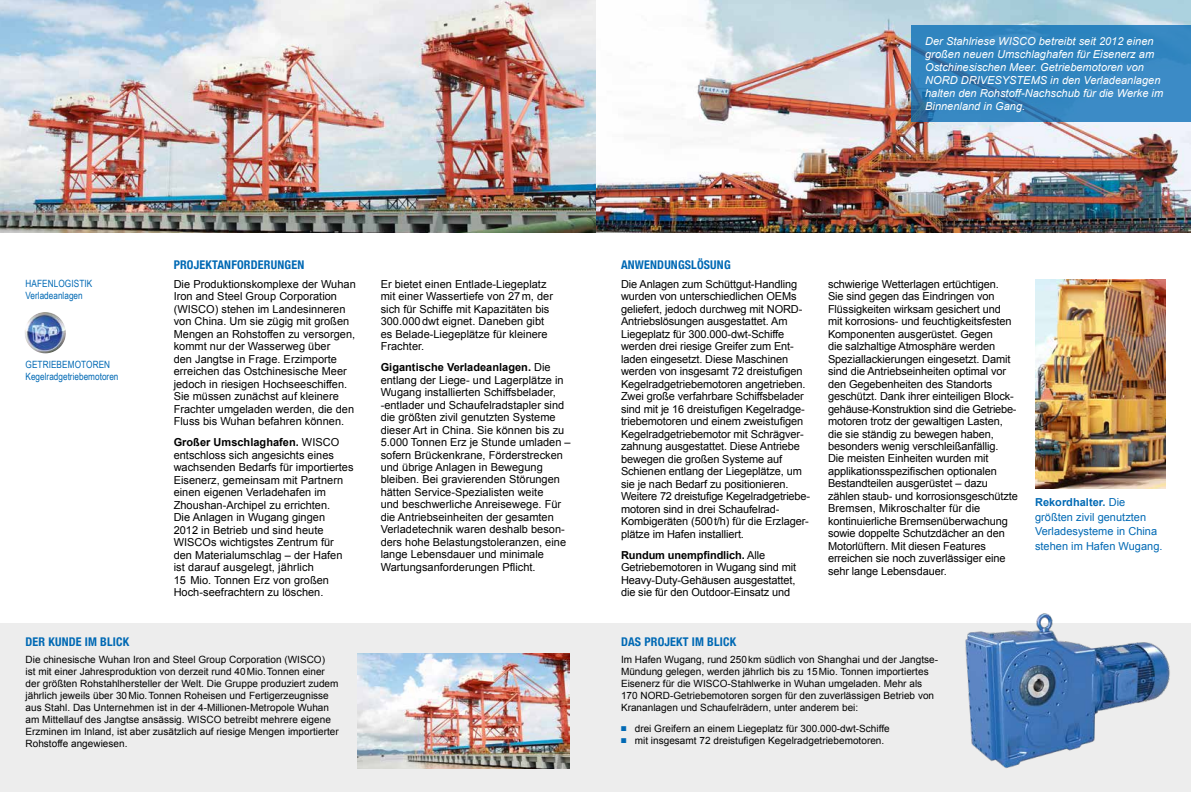
<style>
.page{position:relative;width:1191px;height:792px;background:#fff}
.page>*{position:absolute;margin:0;border:0;box-sizing:border-box;transform-origin:0 0}
.t1{font:700 condensed 12px "Helvetica Neue";letter-spacing:.015em;color:#0069b4}
.t2{font:11px/12.5px "Arial";letter-spacing:-.01em;color:#000}
.t3{font:italic 11px/13px "Arial";color:#fff}
.t4{font:11px/14.4px "Arial";color:#0069b4}
.t5{font:10px/12px "Arial";color:#000}
.t6{font:10px/12px "Arial Narrow";color:#0069b4}
.s1{font-weight:700}
.s2{color:#0069b4}
</style>
<div class="page">
<div style="left:0;top:624px;width:1191px;height:168px;background:#ededed"></div>
<img style="left:0;top:0;width:1191px;height:232px">
<img style="left:1035px;top:280px;width:130px;height:208px">
<img style="left:357px;top:653px;width:213px;height:115px">
<img style="left:948px;top:613px;width:229px;height:155px">
<svg style="left:911px;top:26px;width:280px;height:96px;background:#3384be"></svg>
<img style="left:29px;top:312px;width:17px;height:8px">
<p class="t3" style="left:925px;top:35px;width:239px">Der Stahlriese WISCO betreibt seit 2012 einen großen neuen Umschlaghafen für Eisenerz am Ostchinesischen Meer. Getriebemotoren von NORD DRIVESYSTEMS in den Verladeanlagen halten den Rohstoff-Nachschub für die Werke im Binnenland in Gang.</p>
<p class="t6" style="left:26px;top:277px;width:68px">HAFENLOGISTIK<br>Verladeanlagen</p>
<p class="t6" style="left:26px;top:358px;width:94px">GETRIEBEMOTOREN<br>Kegelradgetriebemotoren</p>
<p class="t1" style="left:174px;top:255px;width:132px">PROJEKTANFORDERUNGEN</p>
<p class="t2" style="left:174px;top:278px;width:184px">Die Produktionskomplexe der Wuhan Iron and Steel Group Corporation (WISCO) stehen im Landesinneren von China. Um sie zügig mit großen Mengen an Rohstoffen zu versorgen, kommt nur der Wasserweg über<br>den Jangtse in Frage. Erzimporte erreichen das Ostchinesische Meer jedoch in riesigen Hochseeschiffen.<br>Sie müssen zunächst auf kleinere Frachter umgeladen werden, die den Fluss bis Wuhan befahren können.</p>
<p class="t2" style="left:174px;top:436px;width:181px"><span class="s1">Großer Umschlaghafen.</span> WISCO entschloss sich angesichts eines wachsenden Bedarfs für importiertes<br>Eisenerz, gemeinsam mit Partnern einen eigenen Verladehafen im<br>Zhoushan-Archipel zu errichten.<br>Die Anlagen in Wugang gingen<br>2012 in Betrieb und sind heute<br>WISCOs wichtigstes Zentrum für den Materialumschlag – der Hafen ist darauf ausgelegt, jährlich<br>15 Mio. Tonnen Erz von großen<br>Hoch-seefrachtern zu löschen.</p>
<p class="t2" style="left:381px;top:278px;width:174px">Er bietet einen Entlade-Liegeplatz mit einer Wassertiefe von 27m, der sich für Schiffe mit Kapazitäten bis<br>300.000dwt eignet. Daneben gibt es Belade-Liegeplätze für kleinere<br>Frachter.</p>
<p class="t2" style="left:381px;top:361px;width:191px"><span class="s1">Gigantische Verladeanlagen.</span> Die entlang der Liege- und Lagerplätze in Wugang installierten Schiffsbelader, -entlader und Schaufelradstapler sind die größten zivil genutzten Systeme dieser Art in China. Sie können bis zu 5.000 Tonnen Erz je Stunde umladen – sofern Brückenkrane, Förderstrecken und übrige Anlagen in Bewegung bleiben. Bei gravierenden Störungen hätten Service-Spezialisten weite<br>und beschwerliche Anreisewege. Für die Antriebseinheiten der gesamten Verladetechnik waren deshalb beson&shy;ders hohe Belastungstoleranzen, eine lange Lebensdauer und minimale Wartungsanforderungen Pflicht.</p>
<p class="t1" style="left:621px;top:255px;width:111px">ANWENDUNGSLÖSUNG</p>
<p class="t2" style="left:621px;top:278px;width:190px">Die Anlagen zum Schüttgut-Handling wurden von unterschiedlichen OEMs geliefert, jedoch durchweg mit NORD-Antriebslösungen ausgestattet. Am Liegeplatz für 300.000-dwt-Schiffe werden drei riesige Greifer zum Ent&shy;laden eingesetzt. Diese Maschinen werden von insgesamt 72 dreistufigen Kegelradgetriebemotoren angetrieben.<br>Zwei große verfahrbare Schiffsbelader sind mit je 16 dreistufigen Kegelradge&shy;triebemotoren und einem zweistufigen Kegelradgetriebemotor mit Schrägver&shy;zahnung ausgestattet. Diese Antriebe bewegen die großen Systeme auf Schienen entlang der Liegeplätze, um sie je nach Bedarf zu positionieren.<br>Weitere 72 dreistufige Kegelradgetriebe&shy;motoren sind in drei Schaufelrad-Kombigeräten (500t/h) für die Erzlager&shy;plätze im Hafen installiert.</p>
<p class="t2" style="left:621px;top:549px;width:177px"><span class="s1">Rundum unempfindlich.</span> Alle Getriebemotoren in Wugang sind mit Heavy-Duty-Gehäusen ausgestattet, die sie für den Outdoor-Einsatz und</p>
<p class="t2" style="left:828px;top:278px;width:191px">schwierige Wetterlagen ertüchtigen.<br>Sie sind gegen das Eindringen von Flüssigkeiten wirksam gesichert und mit korrosions- und feuchtigkeitsfesten Komponenten ausgerüstet. Gegen<br>die salzhaltige Atmosphäre werden Speziallackierungen eingesetzt. Damit sind die Antriebseinheiten optimal vor den Gegebenheiten des Standorts geschützt. Dank ihrer einteiligen Block&shy;gehäuse-Konstruktion sind die Getriebe&shy;motoren trotz der gewaltigen Lasten, die sie ständig zu bewegen haben, besonders wenig verschleißanfällig.<br>Die meisten Einheiten wurden mit applikationsspezifischen optionalen Bestandteilen ausgerüstet – dazu zählen staub- und korrosionsgeschützte Bremsen, Mikroschalter für die kontinuierliche Bremsenüberwachung sowie doppelte Schutzdächer an den Motorlüftern. Mit diesen Features erreichen sie noch zuverlässiger eine sehr lange Lebensdauer.</p>
<p class="t4" style="left:1035px;top:495px;width:129px"><span class="s1">Rekordhalter.</span> Die größten zivil genutzten<br>Verladesysteme in China stehen im Hafen Wugang.</p>
<p class="t1" style="left:26px;top:631px;width:105px">DER KUNDE IM BLICK</p>
<p class="t5" style="left:26px;top:654px;width:315px">Die chinesische Wuhan Iron and Steel Group Corporation (WISCO)<br>ist mit einer Jahresproduktion von derzeit rund 40Mio.Tonnen einer der größten Rohstahlhersteller der Welt. Die Gruppe produziert zudem jährlich jeweils über 30Mio.Tonnen Roheisen und Fertigerzeugnisse aus Stahl. Das Unternehmen ist in der 4-Millionen-Metropole Wuhan am Mittellauf des Jangtse ansässig. WISCO betreibt mehrere eigene Erzminen im Inland, ist aber zusätzlich auf riesige Mengen importierter Rohstoffe angewiesen.</p>
<p class="t1" style="left:621px;top:631px;width:117px">DAS PROJEKT IM BLICK</p>
<p class="t5" style="left:621px;top:654px;width:318px">Im Hafen Wugang, rund 250km südlich von Shanghai und der Jangtse-Mündung gelegen, werden jährlich bis zu 15Mio. Tonnen importiertes Eisenerz für die WISCO-Stahlwerke in Wuhan umgeladen. Mehr als 170 NORD-Getriebemotoren sorgen für den zuverlässigen Betrieb von Krananlagen und Schaufelrädern, unter anderem bei:</p>
<p class="t5" style="left:621px;top:722px;width:270px"><span class="s2">■</span> drei Greifern an einem Liegeplatz für 300.000-dwt-Schiffe</p>
<p class="t5" style="left:621px;top:734px;width:265px"><span class="s2">■</span> mit insgesamt 72 dreistufigen Kegelradgetriebemotoren.</p>
</div>
